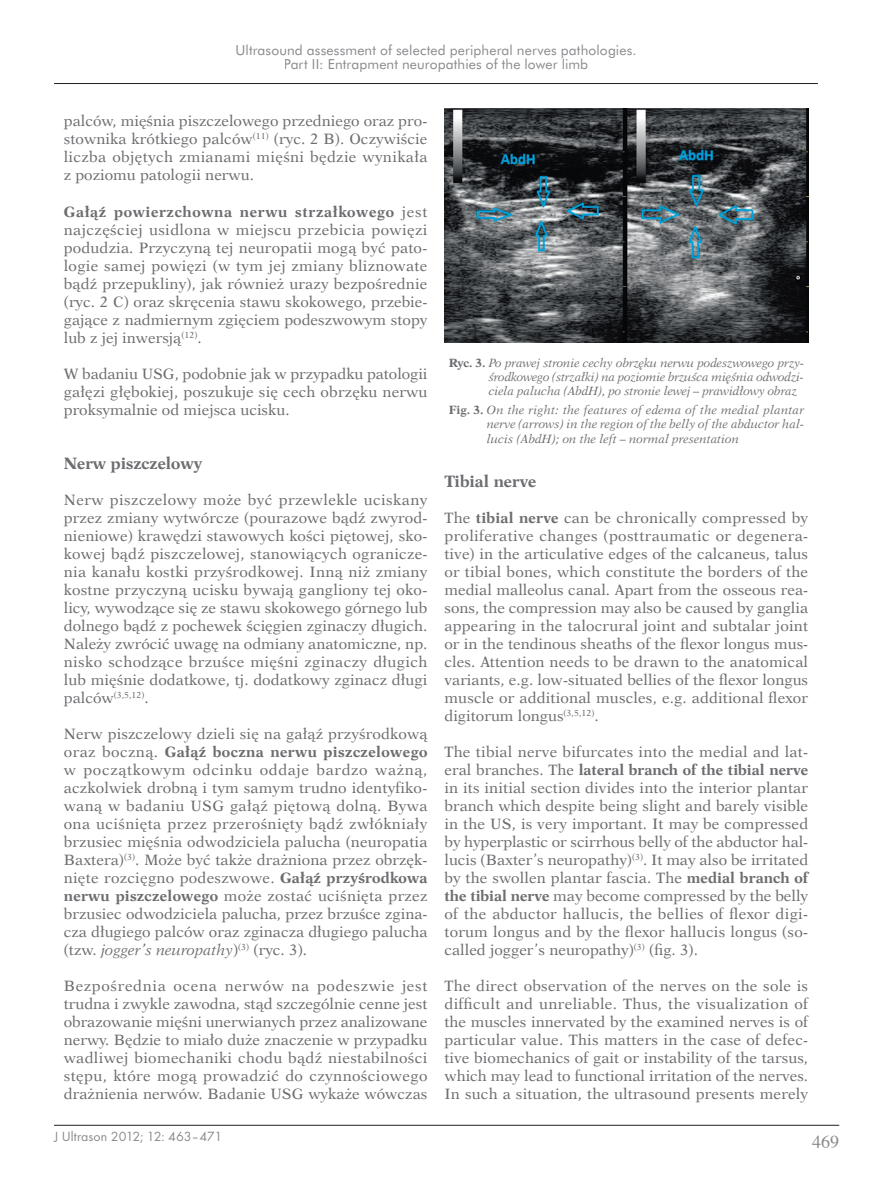
<style>
.page{position:relative;width:872px;height:1191px;background:#fff}
.page>*{position:absolute;margin:0;border:0;box-sizing:border-box;transform-origin:0 0}
.t1{font:18px "Times";color:#888a8d}
.t2{font:700 16.5px "Dutch 823 EU";color:#6c6d70}
.t3{font:15px/18px "Dutch 823 EU";letter-spacing:.005em;color:#6c6d70;text-align:justify}
.t4{font:13.8px/14.4px "Futura PL";letter-spacing:.01em;color:#888a8d;text-align:center}
.t5{font:13.8px "Pfutura";color:#888a8d}
.t6{font:italic 12px/14.4px "Dutch 823 EU";letter-spacing:-.005em;color:#6c6d70;text-align:justify}
.t7{font:8.7px "Dutch 823 EU";color:#6c6d70}
.s1{font-weight:700}
.s2{font-size:15px}
.s3{font-style:italic}
.s4{font-weight:700;font-style:normal}
</style>
<div class="page">
<hr style="left:54px;top:1125px;width:785px;height:1px;background:#231f20">
<hr style="left:54px;top:83px;width:764px;height:1px;background:#231f20">
<img style="left:444px;top:108px;width:364px;height:234px">
<p class="t4" style="left:235px;top:44px;width:402px">Ultrasound assessment of selected peripheral nerves pathologies.<br>Part II: Entrapment neuropathies of the lower limb</p>
<p class="t3" style="left:64px;top:112px;width:365px">palców, mięśnia piszczelowego przedniego oraz pro&shy;stownika krótkiego palców<sup>(11)</sup> (ryc. 2 B). Oczywiście liczba objętych zmianami mięśni będzie wynikała z poziomu patologii nerwu.</p>
<p class="t3" style="left:64px;top:202px;width:365px"><span class="s1">Gałąź powierzchowna nerwu strzałkowego</span> jest najczęściej usidlona w miejscu przebicia powięzi podudzia. Przyczyną tej neuropatii mogą być pato&shy;logie samej powięzi (w tym jej zmiany bliznowate bądź przepukliny), jak również urazy bezpośrednie (ryc. 2 C) oraz skręcenia stawu skokowego, przebie&shy;gające z nadmiernym zgięciem podeszwowym stopy lub z jej inwersją<sup>(12)</sup>.</p>
<p class="t3" style="left:64px;top:364px;width:365px">W badaniu USG, podobnie jak w przypadku patologii gałęzi głębokiej, poszukuje się cech obrzęku nerwu proksymalnie od miejsca ucisku.</p>
<p class="t2" style="left:64px;top:453px;width:140px">Nerw piszczelowy</p>
<p class="t3" style="left:64px;top:490px;width:365px">Nerw piszczelowy może być przewlekle uciskany przez zmiany wytwórcze (pourazowe bądź zwyrod&shy;nieniowe) krawędzi stawowych kości piętowej, sko&shy;kowej bądź piszczelowej, stanowiących ogranicze&shy;nia kanału kostki przyśrodkowej. Inną niż zmiany kostne przyczyną ucisku bywają gangliony tej oko&shy;licy, wywodzące się ze stawu skokowego górnego lub dolnego bądź z pochewek ścięgien zginaczy długich.<br>Należy zwrócić uwagę na odmiany anatomiczne, np. nisko schodzące brzuśce mięśni zginaczy długich lub mięśnie dodatkowe, tj. dodatkowy zginacz długi</p>
<p class="t7" style="left:64px;top:689px;width:86px"><span class="s2">palców</span>(3,5,12)<span class="s2">.</span></p>
<p class="t3" style="left:64px;top:724px;width:365px">Nerw piszczelowy dzieli się na gałąź przyśrodkową oraz boczną. <span class="s1">Gałąź boczna nerwu piszczelowego </span>w początkowym odcinku oddaje bardzo ważną, aczkolwiek drobną i tym samym trudno identyfiko&shy;waną w badaniu USG gałąź piętową dolną. Bywa ona uciśnięta przez przerośnięty bądź zwłókniały brzusiec mięśnia odwodziciela palucha (neuropatia Baxtera)<sup>(3)</sup>. Może być także drażniona przez obrzęk&shy;nięte rozcięgno podeszwowe. <span class="s1">Gałąź przyśrodkowa nerwu piszczelowego</span> może zostać uciśnięta przez brzusiec odwodziciela palucha, przez brzuśce zgina&shy;cza długiego palców oraz zginacza długiego palucha (tzw. <span class="s3">jogger’s neuropathy</span>)<sup>(3)</sup> (ryc. 3).</p>
<p class="t3" style="left:64px;top:976px;width:365px">Bezpośrednia ocena nerwów na podeszwie jest trudna i zwykle zawodna, stąd szczególnie cenne jest obrazowanie mięśni unerwianych przez analizowane nerwy. Będzie to miało duże znaczenie w przypadku wadliwej biomechaniki chodu bądź niestabilności stępu, które mogą prowadzić do czynnościowego drażnienia nerwów. Badanie USG wykaże wówczas</p>
<p class="t5" style="left:54px;top:1130px;width:170px">J Ultrason 2012; 12: 463–471</p>
<p class="t6" style="left:489px;top:355px;width:317px;text-indent:-40px"><span class="s4">Ryc. 3.</span> Po prawej stronie cechy obrzęku nerwu podeszwowego przy&shy;środkowego (strzałki) na poziomie brzuśca mięśnia odwodzi&shy;ciela palucha (AbdH), po stronie lewej – prawidłowy obraz</p>
<p class="t6" style="left:487px;top:402px;width:318px;text-indent:-38px"><span class="s4">Fig. 3.</span> On the right: the features of edema of the medial plantar nerve (arrows) in the region of the belly of the abductor hal&shy;lucis (AbdH); on the left – normal presentation</p>
<p class="t2" style="left:444px;top:471px;width:93px">Tibial nerve</p>
<p class="t3" style="left:444px;top:508px;width:365px">The <span class="s1">tibial nerve</span> can be chronically compressed by proliferative changes (posttraumatic or degenera&shy;tive) in the articulative edges of the calcaneus, talus or tibial bones, which constitute the borders of the medial malleolus canal. Apart from the osseous rea&shy;sons, the compression may also be caused by ganglia appearing in the talocrural joint and subtalar joint or in the tendinous sheaths of the flexor longus mus&shy;cles. Attention needs to be drawn to the anatomical variants, e.g. low-situated bellies of the flexor longus muscle or additional muscles, e.g. additional flexor digitorum longus<sup>(3,5,12)</sup>.</p>
<p class="t3" style="left:444px;top:742px;width:365px">The tibial nerve bifurcates into the medial and lat&shy;eral branches. The <span class="s1">lateral branch of the tibial nerve </span>in its initial section divides into the interior plantar branch which despite being slight and barely visible in the US, is very important. It may be compressed by hyperplastic or scirrhous belly of the abductor hal&shy;lucis (Baxter’s neuropathy)<sup>(3)</sup>. It may also be irritated by the swollen plantar fascia. The <span class="s1">medial branch of the tibial nerve</span> may become compressed by the belly of the abductor hallucis, the bellies of flexor digi&shy;torum longus and by the flexor hallucis longus (so&shy;called jogger’s neuropathy)<sup>(3)</sup> (fig. 3).</p>
<p class="t3" style="left:444px;top:976px;width:365px">The direct observation of the nerves on the sole is difficult and unreliable. Thus, the visualization of the muscles innervated by the examined nerves is of particular value. This matters in the case of defec&shy;tive biomechanics of gait or instability of the tarsus, which may lead to functional irritation of the nerves.<br>In such a situation, the ultrasound presents merely</p>
<p class="t1" style="left:812px;top:1134px;width:28px">469</p>
</div>
